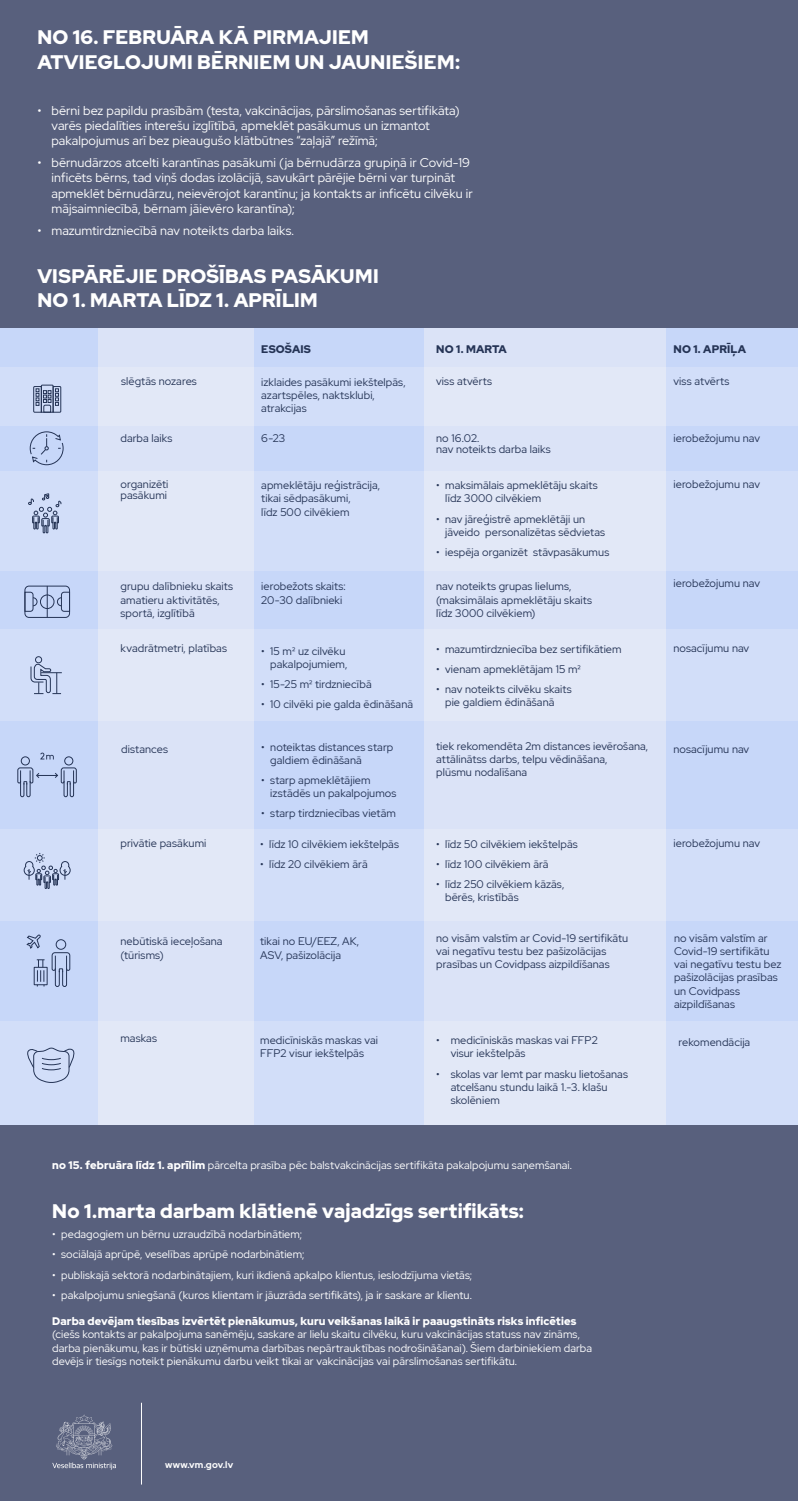
<style>
.page{position:relative;width:798px;height:1501px;background:#fff}
.page>*{position:absolute;margin:0;border:0;box-sizing:border-box;transform-origin:0 0}
.t1{font:900 19.56px/24.9px "Red Hat Display";letter-spacing:.01em;color:#fff}
.t2{font:12.66px/15.2px "Red Hat Display";letter-spacing:.005em;color:#fff}
.t3{font:11px/13.2px "Red Hat Display";letter-spacing:.005em;color:#253456}
.t4{font:11px/13.2px "Red Hat Display";letter-spacing:.005em;color:#fff}
.t5{font:900 11px "Red Hat Display";letter-spacing:.015em;color:#fff}
.t6{font:900 11px "Red Hat Display";letter-spacing:.01em;color:#253456}
.t7{font:700 9.46px "Red Hat Display";letter-spacing:.015em;color:#fff}
.s1{font-weight:900}
</style>
<div class="page">
<div style="left:0;top:0;width:798px;height:329px;background:#58607d"></div>
<div style="left:254px;top:328px;width:170px;height:1080px;background:#d2def9"></div>
<div style="left:98px;top:328px;width:156px;height:1080px;background:#e2e8f7"></div>
<div style="left:424px;top:328px;width:242px;height:1080px;background:#e2e8f7"></div>
<div style="left:0;top:328px;width:98px;height:1080px;background:#d2def9"></div>
<div style="left:666px;top:328px;width:132px;height:1080px;background:#d2def9"></div>
<div style="left:0;top:426px;width:798px;height:44px;background:linear-gradient(to right,#d1ddf8,#d1ddf8)"></div>
<div style="left:0;top:328px;width:798px;height:38px;background:#d1ddf8"></div>
<div style="left:0;top:571px;width:798px;height:58px;background:linear-gradient(to right,#cedaf5,#d3dffa)"></div>
<div style="left:0;top:721px;width:798px;height:107px;background:linear-gradient(to right,#d1ddf8,#d1ddf8)"></div>
<div style="left:0;top:921px;width:798px;height:99px;background:linear-gradient(to right,#d1ddf8,#d1ddf8)"></div>
<div style="left:0;top:1124px;width:798px;height:376px;background:#58607d"></div>
<svg style="left:52px;top:1414px;width:64px;height:55px"></svg>
<hr style="left:141px;top:1402px;width:1px;height:82px;background:#fff">
<svg style="left:33px;top:384px;width:28px;height:28px"></svg>
<svg style="left:27px;top:1047px;width:48px;height:35px"></svg>
<hr style="left:47px;top:586px;width:1px;height:31px;background:#253456">
<div style="left:25px;top:586px;width:45px;height:31px;border:1px solid #253456;border-radius:4px"></div>
<div style="left:40px;top:594px;width:14px;height:14px;border:1px solid #253456;border-radius:50%"></div>
<svg style="left:25px;top:591px;width:12px;height:20px"></svg>
<svg style="left:57px;top:591px;width:13px;height:20px"></svg>
<div style="left:35px;top:656px;width:7px;height:7px;border:1px solid #253456;border-radius:50%"></div>
<svg style="left:31px;top:663px;width:31px;height:31px"></svg>
<svg style="left:28px;top:493px;width:33px;height:40px"></svg>
<svg style="left:30px;top:431px;width:33px;height:34px"></svg>
<svg style="left:24px;top:853px;width:47px;height:35px"></svg>
<div style="left:56px;top:939px;width:10px;height:10px;border:1px solid #253456;border-radius:50%"></div>
<svg style="left:52px;top:952px;width:18px;height:34px"></svg>
<div style="left:34px;top:967px;width:13px;height:17px;border:1px solid #253456"></div>
<svg style="left:37px;top:959px;width:8px;height:27px"></svg>
<svg style="left:27px;top:934px;width:14px;height:14px"></svg>
<div style="left:65px;top:756px;width:8px;height:9px;border:1px solid #253456;border-radius:50%"></div>
<div style="left:21px;top:756px;width:9px;height:9px;border:1px solid #253456;border-radius:50%"></div>
<svg style="left:17px;top:767px;width:60px;height:30px"></svg>
<svg style="left:40px;top:752px;width:14px;height:7px"></svg>
<h1 class="t1" style="left:37px;top:25px;width:424px">NO 16. FEBRUĀRA KĀ PIRMAJIEM<br>ATVIEGLOJUMI BĒRNIEM UN JAUNIEŠIEM:</h1>
<p class="t2" style="left:52px;top:102px;width:410px;text-indent:-14px">• bērni bez papildu prasībām (testa, vakcinācijas, pārslimošanas sertifikāta) varēs piedalīties interešu izglītībā, apmeklēt pasākumus un izmantot pakalpojumus arī bez pieaugušo klātbūtnes “zaļajā” režīmā;</p>
<p class="t2" style="left:52px;top:155px;width:423px;text-indent:-14px">• bērnudārzos atcelti karantīnas pasākumi (ja bērnudārza grupiņā ir Covid-19 inficēts bērns, tad viņš dodas izolācijā, savukārt pārējie bērni var turpināt apmeklēt bērnudārzu, neievērojot karantīnu; ja kontakts ar inficētu cilvēku ir mājsaimniecībā, bērnam jāievēro karantīna);</p>
<p class="t2" style="left:37px;top:223px;width:258px">• mazumtirdzniecībā nav noteikts darba laiks.</p>
<h1 class="t1" style="left:37px;top:263px;width:343px">VISPĀRĒJIE DROŠĪBAS PASĀKUMI<br>NO 1. MARTA LĪDZ 1. APRĪLIM</h1>
<p class="t6" style="left:261px;top:342px;width:51px">ESOŠAIS</p>
<p class="t6" style="left:436px;top:342px;width:72px">NO 1. MARTA</p>
<p class="t6" style="left:673px;top:342px;width:74px">NO 1. APRĪĻA</p>
<p class="t3" style="left:121px;top:374px;width:77px">slēgtās nozares</p>
<p class="t3" style="left:436px;top:374px;width:57px">viss atvērts</p>
<p class="t3" style="left:673px;top:374px;width:57px">viss atvērts</p>
<p class="t3" style="left:261px;top:375px;width:146px">izklaides pasākumi iekštelpās, azartspēles, naktsklubi, atrakcijas</p>
<p class="t3" style="left:120px;top:431px;width:53px">darba laiks</p>
<p class="t3" style="left:261px;top:431px;width:26px">6-23</p>
<p class="t3" style="left:673px;top:431px;width:88px">ierobežojumu nav</p>
<p class="t3" style="left:673px;top:477px;width:88px">ierobežojumu nav</p>
<p class="t3" style="left:436px;top:432px;width:116px;line-height:11px">no 16.02.<br>nav noteikts darba laiks</p>
<p class="t3" style="left:261px;top:478px;width:120px">apmeklētāju reģistrācija, tikai sēdpasākumi,<br>līdz 500 cilvēkiem</p>
<p class="t3" style="left:120px;top:478px;width:49px;line-height:11px">organizēti pasākumi</p>
<p class="t3" style="left:445px;top:478px;width:154px;text-indent:-9px">• maksimālais apmeklētāju skaits līdz 3000 cilvēkiem</p>
<p class="t3" style="left:445px;top:512px;width:161px;text-indent:-9px">• nav jāreģistrē apmeklētāji un jāveido personalizētas sēdvietas</p>
<p class="t3" style="left:436px;top:545px;width:175px">• iespēja organizēt stāvpasākumus</p>
<p class="t3" style="left:436px;top:579px;width:157px">nav noteikts grupas lielums, (maksimālais apmeklētāju skaits līdz 3000 cilvēkiem)</p>
<p class="t3" style="left:436px;top:642px;width:187px">• mazumtirdzniecība bez sertifikātiem</p>
<p class="t3" style="left:436px;top:662px;width:146px">• vienam apmeklētājam 15 m²</p>
<p class="t3" style="left:445px;top:682px;width:128px;text-indent:-9px">• nav noteikts cilvēku skaits pie galdiem ēdināšanā</p>
<p class="t3" style="left:436px;top:738px;width:213px">tiek rekomendēta 2m distances ievērošana, attālinātss darbs, telpu vēdināšana,<br>plūsmu nodalīšana</p>
<p class="t3" style="left:673px;top:576px;width:88px">ierobežojumu nav</p>
<p class="t3" style="left:261px;top:579px;width:86px">ierobežots skaits:<br>20-30 dalībnieki</p>
<p class="t3" style="left:120px;top:579px;width:114px">grupu dalībnieku skaits amatieru aktivitātēs, sportā, izglītībā</p>
<p class="t3" style="left:120px;top:641px;width:108px">kvadrātmetri, platības</p>
<p class="t3" style="left:673px;top:641px;width:77px">nosacījumu nav</p>
<p class="t3" style="left:261px;top:644px;width:87px;text-align:right">• 15 m² uz cilvēku pakalpojumiem,</p>
<p class="t3" style="left:261px;top:677px;width:112px">• 15-25 m² tirdzniecībā</p>
<p class="t3" style="left:261px;top:697px;width:153px">• 10 cilvēki pie galda ēdināšanā</p>
<p class="t3" style="left:270px;top:739px;width:125px;text-indent:-9px">• noteiktas distances starp galdiem ēdināšanā</p>
<p class="t3" style="left:270px;top:773px;width:128px;text-indent:-9px">• starp apmeklētājiem izstādēs un pakalpojumos</p>
<p class="t3" style="left:261px;top:806px;width:136px">• starp tirdzniecības vietām</p>
<p class="t3" style="left:121px;top:742px;width:48px">distances</p>
<p class="t3" style="left:673px;top:742px;width:77px">nosacījumu nav</p>
<p class="t3" style="left:120px;top:836px;width:87px">privātie pasākumi</p>
<p class="t3" style="left:260px;top:837px;width:140px">• līdz 10 cilvēkiem iekštelpās</p>
<p class="t3" style="left:260px;top:857px;width:109px">• līdz 20 cilvēkiem ārā</p>
<p class="t3" style="left:120px;top:934px;width:104px">nebūtiskā ieceļošana (tūrisms)</p>
<p class="t3" style="left:260px;top:934px;width:100px">tikai no EU/EEZ, AK,<br>ASV, pašizolācija</p>
<p class="t3" style="left:436px;top:837px;width:143px">• līdz 50 cilvēkiem iekštelpās</p>
<p class="t3" style="left:436px;top:857px;width:114px">• līdz 100 cilvēkiem ārā</p>
<p class="t3" style="left:445px;top:877px;width:121px;text-indent:-9px">• līdz 250 cilvēkiem kāzās, bērēs, kristībās</p>
<p class="t3" style="left:436px;top:930px;width:194px">no visām valstīm ar Covid-19 sertifikātu vai negatīvu testu bez pašizolācijas prasības un Covidpass aizpildīšanas</p>
<p class="t3" style="left:673px;top:836px;width:88px">ierobežojumu nav</p>
<p class="t3" style="left:674px;top:931px;width:109px">no visām valstīm ar<br>Covid-19 sertifikātu vai negatīvu testu bez pašizolācijas prasības un Covidpass aizpildīšanas</p>
<p class="t3" style="left:120px;top:1031px;width:38px">maskas</p>
<p class="t3" style="left:260px;top:1033px;width:119px">medicīniskās maskas vai<br>FFP2 visur iekštelpās</p>
<p class="t3" style="left:451px;top:1033px;width:148px;text-indent:-14px">• medicīniskās maskas vai FFP2 visur iekštelpās</p>
<p class="t3" style="left:451px;top:1066px;width:179px;text-indent:-14px">• skolas var lemt par masku lietošanas atcelšanu stundu laikā 1.-3. klašu skolēniem</p>
<p class="t3" style="left:678px;top:1034px;width:73px">rekomendācija</p>
<p class="t4" style="left:52px;top:1158px;width:521px"><span class="s1">no 15. februāra līdz 1. aprīlim</span> pārcelta prasība pēc balstvakcinācijas sertifikāta pakalpojumu saņemšanai.</p>
<h1 class="t1" style="left:52px;top:1198px;width:473px">No 1.marta darbam klātienē vajadzīgs sertifikāts:</h1>
<p class="t4" style="left:52px;top:1227px;width:251px">• pedagogiem un bērnu uzraudzībā nodarbinātiem;</p>
<p class="t4" style="left:52px;top:1247px;width:254px">• sociālajā aprūpē, veselības aprūpē nodarbinātiem;</p>
<p class="t4" style="left:52px;top:1267px;width:421px">• publiskajā sektorā nodarbinātajiem, kuri ikdienā apkalpo klientus, ieslodzījuma vietās;</p>
<p class="t4" style="left:52px;top:1287px;width:421px">• pakalpojumu sniegšanā (kuros klientam ir jāuzrāda sertifikāts), ja ir saskare ar klientu.</p>
<p class="t5" style="left:52px;top:1313px;width:525px">Darba devējam tiesības izvērtēt pienākumus, kuru veikšanas laikā ir paaugstināts risks inficēties</p>
<p class="t4" style="left:52px;top:1327px;width:541px">(ciešs kontakts ar pakalpojuma sanēmēju, saskare ar lielu skaitu cilvēku, kuru vakcinācijas statuss nav zināms, darba pienākumu, kas ir būtiski uzņēmuma darbības nepārtrauktības nodrošināšanai). Šiem darbiniekiem darba devējs ir tiesīgs noteikt pienākumu darbu veikt tikai ar vakcinācijas vai pārslimošanas sertifikātu.</p>
<p class="t7" style="left:165px;top:1458px;width:70px">www.vm.gov.lv</p>
</div>
